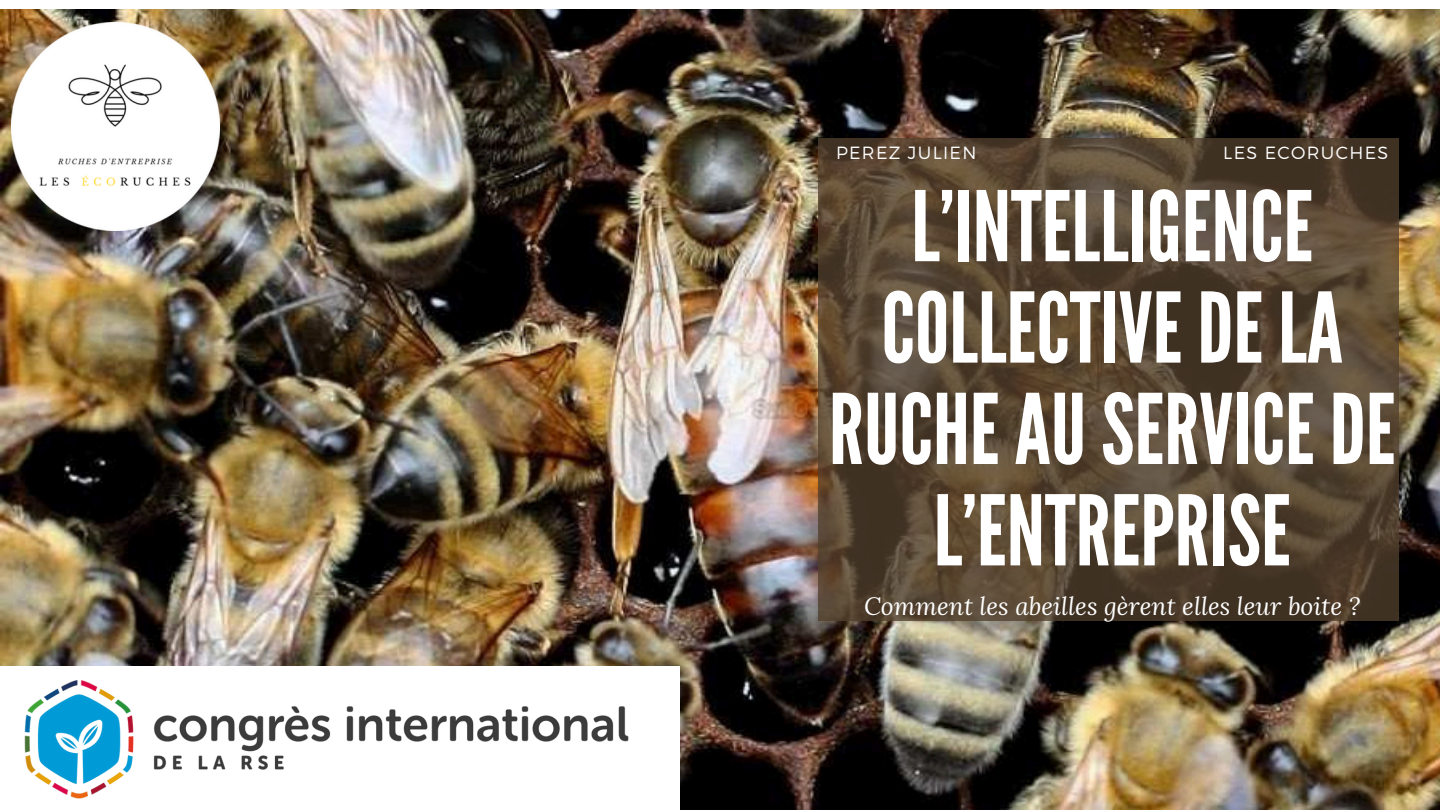
<style>
.page{position:relative;width:1440px;height:810px;background:#fff}
.page>*{position:absolute;margin:0;border:0;box-sizing:border-box;transform-origin:0 0}
.t1{font:97px/101.4px "League Gothic";color:#fff;text-align:center}
.t2{font:italic 24.7px "Lora";color:#fff}
.t3{font:300 17.6px "Montserrat";letter-spacing:.075em;color:#fff}
</style>
<div class="page">
<img style="left:0;top:9px;width:1440px;height:801px">
<svg style="left:819px;top:138px;width:580px;height:483px;background:#554532"></svg>
<img style="left:12px;top:22px;width:208px;height:209px">
<div style="left:0;top:666px;width:679px;height:144px;background:#fff"></div>
<img style="left:24px;top:680px;width:605px;height:119px">
<h1 class="t3" style="left:836px;top:141px;width:142px">PEREZ JULIEN</h1>
<h2 class="t3" style="left:1223px;top:141px;width:167px">LES ECORUCHES</h2>
<p class="t1" style="left:829px;top:178px;width:568px">L’INTELLIGENCE<br>COLLECTIVEDE LA<br>RUCHEAUSERVICEDE<br>L’ENTREPRISE</p>
<p class="t2" style="left:864px;top:590px;width:498px">Comment les abeilles gèrent elles leur boite ?</p>
</div>
